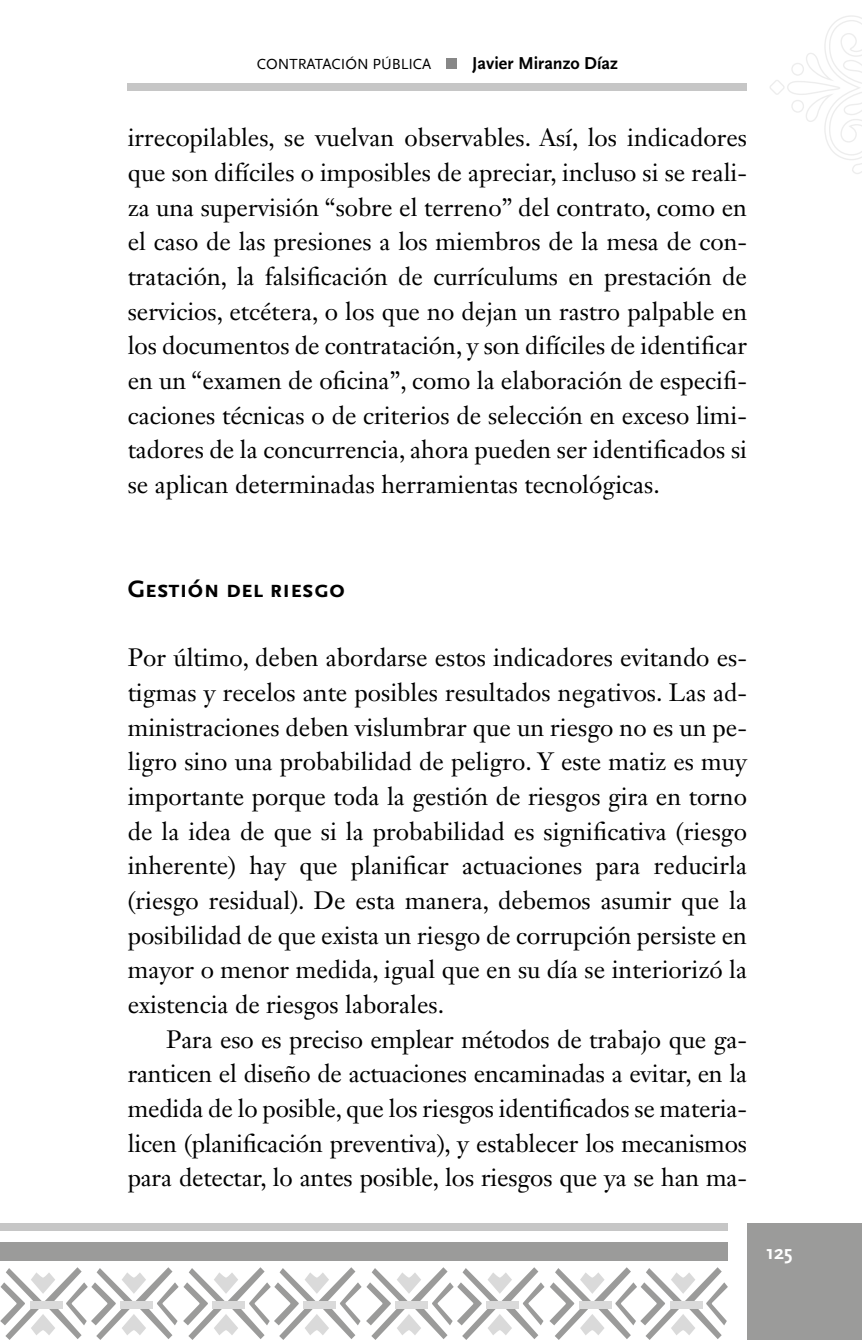
<style>
.page{position:relative;width:862px;height:1340px;background:#fff}
.page>*{position:absolute;margin:0;border:0;box-sizing:border-box;transform-origin:0 0}
.t1{font:24.75px/34.6px "Janson Text LT Std";color:#000;text-align:justify}
.Cuerpo{font:700 24.75px "Scala Sans OT";color:#000}
.t2{font:700 20.25px "Scala Sans OT";color:#fff}
.t3{font:700 18px "Scala Sans OT";color:#000}
.t4{font:15.3px "Scala Sans OT";color:#000}
</style>
<div class="page">
<div style="left:446px;top:58px;width:10px;height:11px;background:#878787"></div>
<div style="left:128px;top:83px;width:618px;height:8px;background:#c6c6c6"></div>
<svg style="left:770px;top:15px;width:91px;height:159px"></svg>
<div style="left:746px;top:1223px;width:115px;height:116px;background:#9b9b9a"></div>
<div style="left:0;top:1241px;width:727px;height:19px;background:#9b9b9a"></div>
<div style="left:0;top:1223px;width:727px;height:8px;background:#c6c6c6"></div>
<svg style="left:0;top:1267px;width:727px;height:72px"></svg>
<p class="t4" style="left:257px;top:55px;width:176px">CONTRATACIÓN PÚBLICA</p>
<p class="t3" style="left:472px;top:53px;width:147px">Javier Miranzo Díaz</p>
<p class="t1" style="left:128px;top:120px;width:620px">irrecopilables, se vuelvan observables. Así, los indicadores que son difíciles o imposibles de apreciar, incluso si se reali&shy;za una supervisión “sobre el terreno” del contrato, como en el caso de las presiones a los miembros de la mesa de con&shy;tratación, la falsificación de currículums en prestación de servicios, etcétera, o los que no dejan un rastro palpable en los documentos de contratación, y son difíciles de identificar en un “examen de oficina”, como la elaboración de especifi&shy;caciones técnicas o de criterios de selección en exceso limi&shy;tadores de la concurrencia, ahora pueden ser identificados si se aplican determinadas herramientas tecnológicas.</p>
<p class="Cuerpo" style="left:128px;top:575px;width:219px">Gestión del riesgo</p>
<p class="t1" style="left:128px;top:640px;width:621px">Por último, deben abordarse estos indicadores evitando es&shy;tigmas y recelos ante posibles resultados negativos. Las ad&shy;ministraciones deben vislumbrar que un riesgo no es un pe&shy;ligro sino una probabilidad de peligro. Y este matiz es muy importante porque toda la gestión de riesgos gira en torno de la idea de que si la probabilidad es significativa (riesgo inherente) hay que planificar actuaciones para reducirla (riesgo residual). De esta manera, debemos asumir que la posibilidad de que exista un riesgo de corrupción persiste en mayor o menor medida, igual que en su día se interiorizó la existencia de riesgos laborales.</p>
<p class="t1" style="left:128px;top:1021px;width:620px;text-indent:38px">Para eso es preciso emplear métodos de trabajo que ga&shy;ranticen el diseño de actuaciones encaminadas a evitar, en la medida de lo posible, que los riesgos identificados se materia&shy;licen (planificación preventiva), y establecer los mecanismos para detectar, lo antes posible, los riesgos que ya se han ma-</p>
<p class="t2" style="left:765px;top:1240px;width:28px">125</p>
</div>
